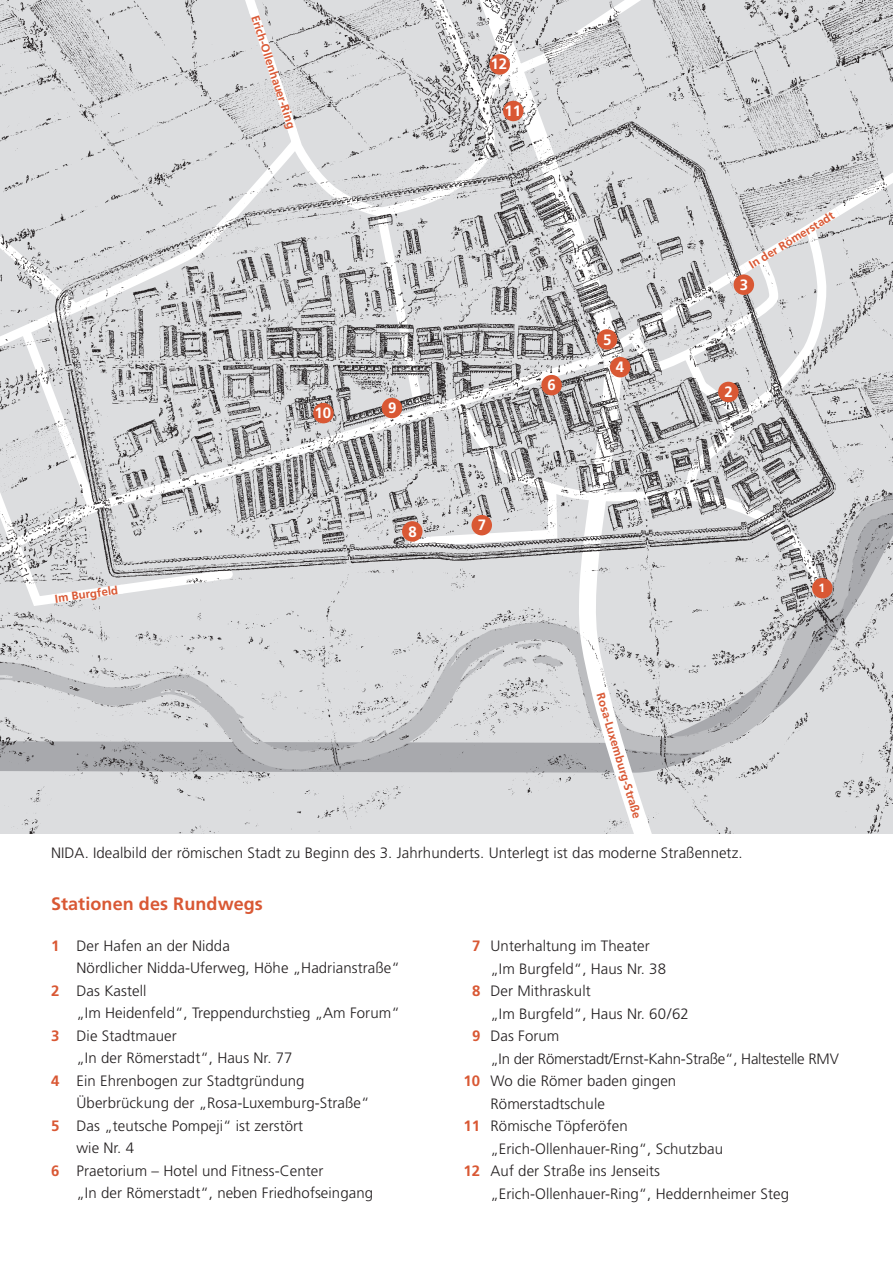
<style>
.page{position:relative;width:893px;height:1263px;background:#fff}
.page>*{position:absolute;margin:0;border:0;box-sizing:border-box;transform-origin:0 0}
.Absatzformat_1{font:700 18px "Frutiger";letter-spacing:.005em;color:#d95834}
.Absatzformat_1-2{font:300 15px "Frutiger";letter-spacing:.005em;color:#231f20}
.Absatzformat_1-3{font:300 15px "Frutiger";letter-spacing:-.015em;color:#231f20}
.t1{font:700 15px "Frutiger";color:#fff}
.t2{font:700 12px "Frutiger";color:#fff}
.t3{font:700 11.55px "Frutiger";color:#d95834}
.s1{font-weight:700;color:#d95834}
</style>
<div class="page">
<img style="left:0;top:0;width:893px;height:497px">
<svg style="left:733px;top:199px;width:117px;height:81px"></svg>
<svg style="left:43px;top:0;width:261px;height:497px;background:#ceced0"></svg>
<svg style="left:0;top:497px;width:893px;height:336px;background:#cecfd1"></svg>
<div style="left:812px;top:578px;width:20px;height:20px;background:#d95834;border-radius:50%"></div>
<div style="left:718px;top:382px;width:21px;height:20px;background:#d95834;border-radius:50%"></div>
<div style="left:734px;top:274px;width:20px;height:21px;background:#d95834;border-radius:50%"></div>
<div style="left:503px;top:101px;width:20px;height:20px;background:#d95834;border-radius:50%"></div>
<div style="left:489px;top:54px;width:21px;height:21px;background:#d95834;border-radius:50%"></div>
<div style="left:597px;top:329px;width:20px;height:21px;background:#d95834;border-radius:50%"></div>
<div style="left:610px;top:357px;width:20px;height:20px;background:#d95834;border-radius:50%"></div>
<div style="left:541px;top:375px;width:21px;height:20px;background:#d95834;border-radius:50%"></div>
<div style="left:382px;top:398px;width:20px;height:20px;background:#d95834;border-radius:50%"></div>
<div style="left:313px;top:403px;width:21px;height:20px;background:#d95834;border-radius:50%"></div>
<div style="left:402px;top:521px;width:20px;height:21px;background:#d95834;border-radius:50%"></div>
<div style="left:471px;top:515px;width:21px;height:20px;background:#d95834;border-radius:50%"></div>
<p class="t3" style="left:54px;top:592px;width:65px;rotate:-8deg">Im Burgfeld</p>
<p class="t3" style="left:261px;top:13px;width:120px;rotate:72deg">Erich-Ollenhauer-Ring</p>
<p class="t1" style="left:490px;top:55px;width:18px">12</p>
<p class="t1" style="left:505px;top:102px;width:18px">11</p>
<p class="t1" style="left:314px;top:404px;width:18px">10</p>
<p class="t1" style="left:388px;top:399px;width:10px">9</p>
<p class="t1" style="left:408px;top:523px;width:10px">8</p>
<p class="t1" style="left:478px;top:516px;width:10px">7</p>
<p class="t1" style="left:547px;top:376px;width:10px">6</p>
<p class="t1" style="left:603px;top:330px;width:10px">5</p>
<p class="t1" style="left:616px;top:358px;width:10px">4</p>
<p class="t3" style="left:606px;top:691px;width:132px;rotate:73deg">Rosa-Luxemburg-Straße</p>
<p class="t3" style="left:746px;top:259px;width:99px;rotate:-31deg">In der Römerstadt</p>
<p class="t1" style="left:740px;top:276px;width:10px">3</p>
<p class="t1" style="left:724px;top:383px;width:10px">2</p>
<p class="t2" style="left:818px;top:581px;width:8px">1</p>
<p class="Absatzformat_1-2" style="left:51px;top:844px;width:693px">NIDA. Idealbild der römischen Stadt zu Beginn des 3. Jahrhunderts. Unterlegt ist das moderne Straßennetz.</p>
<p class="Absatzformat_1" style="left:51px;top:893px;width:213px">Stationen des Rundwegs</p>
<p class="Absatzformat_1-2" style="left:51px;top:937px;width:180px"><span class="s1">1</span> Der Hafen an der Nidda</p>
<p class="Absatzformat_1-2" style="left:77px;top:959px;width:325px">Nördlicher Nidda-Uferweg, Höhe „Hadrianstraße“</p>
<p class="Absatzformat_1-2" style="left:51px;top:982px;width:97px"><span class="s1">2</span> Das Kastell</p>
<p class="Absatzformat_1-2" style="left:77px;top:1004px;width:325px">„Im Heidenfeld“, Treppendurchstieg „Am Forum“</p>
<p class="Absatzformat_1-2" style="left:51px;top:1027px;width:127px"><span class="s1">3</span> Die Stadtmauer</p>
<p class="Absatzformat_1-2" style="left:77px;top:1049px;width:218px">„In der Römerstadt“, Haus Nr. 77</p>
<p class="Absatzformat_1-2" style="left:51px;top:1072px;width:255px"><span class="s1">4</span> Ein Ehrenbogen zur Stadtgründung</p>
<p class="Absatzformat_1-2" style="left:77px;top:1094px;width:294px">Überbrückung der „Rosa-Luxemburg-Straße“</p>
<p class="Absatzformat_1-2" style="left:51px;top:1117px;width:254px"><span class="s1">5</span> Das „teutsche Pompeji“ ist zerstört</p>
<p class="Absatzformat_1-2" style="left:77px;top:1139px;width:59px">wie Nr. 4</p>
<p class="Absatzformat_1-2" style="left:51px;top:1162px;width:274px"><span class="s1">6</span> Praetorium – Hotel und Fitness-Center</p>
<p class="Absatzformat_1-2" style="left:77px;top:1184px;width:298px">„In der Römerstadt“, neben Friedhofseingang</p>
<p class="Absatzformat_1-2" style="left:472px;top:937px;width:179px"><span class="s1">7</span> Unterhaltung im Theater</p>
<p class="Absatzformat_1-2" style="left:490px;top:960px;width:177px">„Im Burgfeld“, Haus Nr. 38</p>
<p class="Absatzformat_1-2" style="left:472px;top:982px;width:120px"><span class="s1">8</span> Der Mithraskult</p>
<p class="Absatzformat_1-2" style="left:490px;top:1005px;width:200px">„Im Burgfeld“, Haus Nr. 60/62</p>
<p class="Absatzformat_1-2" style="left:472px;top:1027px;width:89px"><span class="s1">9</span> Das Forum</p>
<p class="Absatzformat_1-3" style="left:490px;top:1050px;width:350px">„In der Römerstadt/Ernst-Kahn-Straße“, Haltestelle RMV</p>
<p class="Absatzformat_1-2" style="left:463px;top:1072px;width:214px"><span class="s1">10</span> Wo die Römer baden gingen</p>
<p class="Absatzformat_1-2" style="left:490px;top:1095px;width:116px">Römerstadtschule</p>
<p class="Absatzformat_1-2" style="left:463px;top:1117px;width:166px"><span class="s1">11</span> Römische Töpferöfen</p>
<p class="Absatzformat_1-2" style="left:490px;top:1140px;width:234px">„Erich-Ollenhauer-Ring“, Schutzbau</p>
<p class="Absatzformat_1-2" style="left:463px;top:1162px;width:198px"><span class="s1">12</span> Auf der Straße ins Jenseits</p>
<p class="Absatzformat_1-2" style="left:490px;top:1185px;width:300px">„Erich-Ollenhauer-Ring“, Heddernheimer Steg</p>
</div>
